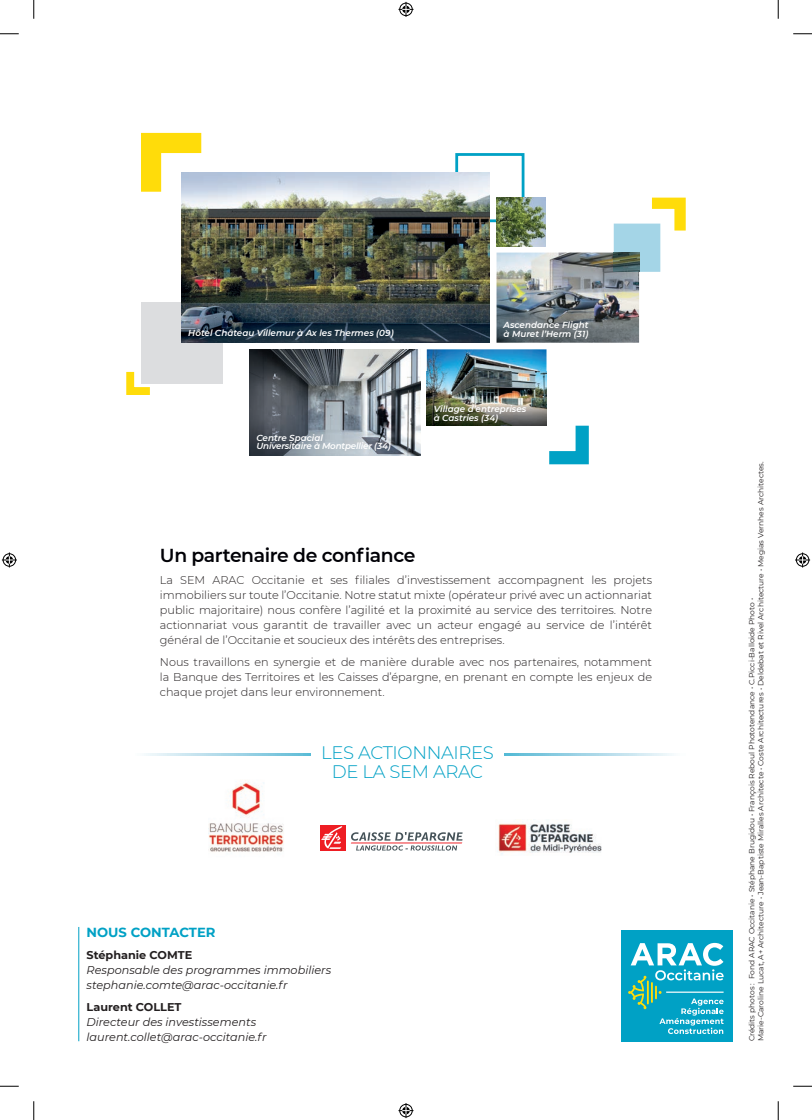
<style>
.page{position:relative;width:812px;height:1120px;background:#fff}
.page>*{position:absolute;margin:0;border:0;box-sizing:border-box;transform-origin:0 0}
.t1{font:600 18.75px "Montserrat";letter-spacing:-.02em;color:#000006}
.t2{font:300 18.12px/18.8px "Montserrat";letter-spacing:-.02em;color:#00a1c5;text-align:center}
.t3{font:700 13.12px "Montserrat";color:#00a1c5}
.t4{font:300 11.25px/15px "Montserrat";color:#231f20;text-align:justify}
.t5{font:italic 11.25px/15px "Montserrat";color:#231f20}
.t6{font:700 11.25px "Montserrat";color:#231f20}
.t7{font:italic 600 8.75px/8.8px "Montserrat";color:#fff}
.t8{font:italic 600 8.75px/8.8px "Montserrat";letter-spacing:-.02em;color:#fff}
.t9{font:7.5px/8.8px "Montserrat";color:#231f20}
</style>
<div class="page">
<img style="left:427px;top:349px;width:119px;height:23px">
<img style="left:427px;top:372px;width:119px;height:54px">
<div style="left:455px;top:153px;width:69px;height:69px;border:3px solid #00a1c5"></div>
<img style="left:249px;top:349px;width:171px;height:106px">
<div style="left:141px;top:302px;width:81px;height:81px;background:#dcdddf"></div>
<img style="left:181px;top:172px;width:309px;height:171px">
<svg style="left:536px;top:412px;width:53px;height:53px"></svg>
<svg style="left:141px;top:132px;width:80px;height:80px"></svg>
<svg style="left:126px;top:371px;width:32px;height:24px"></svg>
<svg style="left:144px;top:754px;width:530px;height:1px"></svg>
<div style="left:311px;top:738px;width:192px;height:35px;background:#fff"></div>
<img style="left:496px;top:253px;width:143px;height:90px">
<svg style="left:613px;top:197px;width:73px;height:75px"></svg>
<img style="left:613px;top:253px;width:26px;height:19px">
<img style="left:496px;top:198px;width:49px;height:49px">
<img style="left:208px;top:780px;width:76px;height:72px">
<img style="left:497px;top:823px;width:105px;height:32px">
<div style="left:320px;top:825px;width:26px;height:25px;background:#ee1d23"></div>
<svg style="left:321px;top:826px;width:21px;height:23px"></svg>
<svg style="left:351px;top:832px;width:111px;height:18px"></svg>
<hr style="left:78px;top:927px;width:1px;height:114px;background:#00a1c5">
<div style="left:621px;top:930px;width:112px;height:111px;background:#00a1c5"></div>
<svg style="left:628px;top:943px;width:95px;height:91px"></svg>
<svg style="left:0;top:33px;width:19px;height:2px"></svg>
<svg style="left:793px;top:33px;width:19px;height:2px"></svg>
<svg style="left:0;top:1085px;width:19px;height:2px"></svg>
<svg style="left:793px;top:1085px;width:19px;height:2px"></svg>
<svg style="left:33px;top:0;width:2px;height:19px"></svg>
<svg style="left:33px;top:1101px;width:2px;height:19px"></svg>
<svg style="left:777px;top:0;width:2px;height:19px"></svg>
<svg style="left:777px;top:1101px;width:2px;height:19px"></svg>
<svg style="left:398px;top:2px;width:15px;height:15px"></svg>
<svg style="left:398px;top:1103px;width:15px;height:15px"></svg>
<svg style="left:2px;top:552px;width:15px;height:15px"></svg>
<svg style="left:795px;top:552px;width:15px;height:15px"></svg>
<p class="t7" style="left:188px;top:328px;width:207px">Hôtel Château Villemur à Ax les Thermes (09)</p>
<p class="t8" style="left:256px;top:433px;width:136px">Centre Spacial<br>Universitaire à Montpellier (34)</p>
<p class="t7" style="left:503px;top:320px;width:86px">Ascendance Flight à Muret l’Herm (31)</p>
<p class="t7" style="left:434px;top:404px;width:94px">Village d’entreprises à Castries (34)</p>
<h1 class="t1" style="left:160px;top:542px;width:257px">Un partenaire de confiance</h1>
<p class="t4" style="left:160px;top:572px;width:493px">La SEM ARAC Occitanie et ses filiales d’investissement accompagnent les projets immobiliers sur toute l’Occitanie. Notre statut mixte (opérateur privé avec un actionnariat public majoritaire) nous confère l’agilité et la proximité au service des territoires. Notre actionnariat vous garantit de travailler avec un acteur engagé au service de l’intérêt général de l’Occitanie et soucieux des intérêts des entreprises.</p>
<p class="t4" style="left:160px;top:654px;width:493px">Nous travaillons en synergie et de manière durable avec nos partenaires, notamment la Banque des Territoires et les Caisses d’épargne, en prenant en compte les enjeux de chaque projet dans leur environnement.</p>
<h2 class="t2" style="left:321px;top:743px;width:174px">LES ACTIONNAIRES<br>DE LA SEM ARAC</h2>
<p class="t3" style="left:87px;top:923px;width:130px">NOUS CONTACTER</p>
<p class="t6" style="left:87px;top:947px;width:107px">Stéphanie COMTE</p>
<p class="t5" style="left:87px;top:962px;width:246px">Responsable des programmes immobiliers stephanie.comte@arac-occitanie.fr</p>
<p class="t6" style="left:87px;top:999px;width:96px">Laurent COLLET</p>
<p class="t5" style="left:87px;top:1014px;width:182px">Directeur des investissements laurent.collet@arac-occitanie.fr</p>
<p class="t9" style="left:747px;top:1041px;width:581px;rotate:-90deg">Crédits photos : Fond ARAC Occitanie • Stéphane Brugidou • François Reboul Phototendance • C.Picci-Balloide Photo •<br>Marie-Caroline Lucat, A+ Architecture • Jean-Baptiste Miralles Architecte • Coste Architectures • Deldebat et Rivel Architecture • Megias Vernhes Architectes.</p>
</div>
